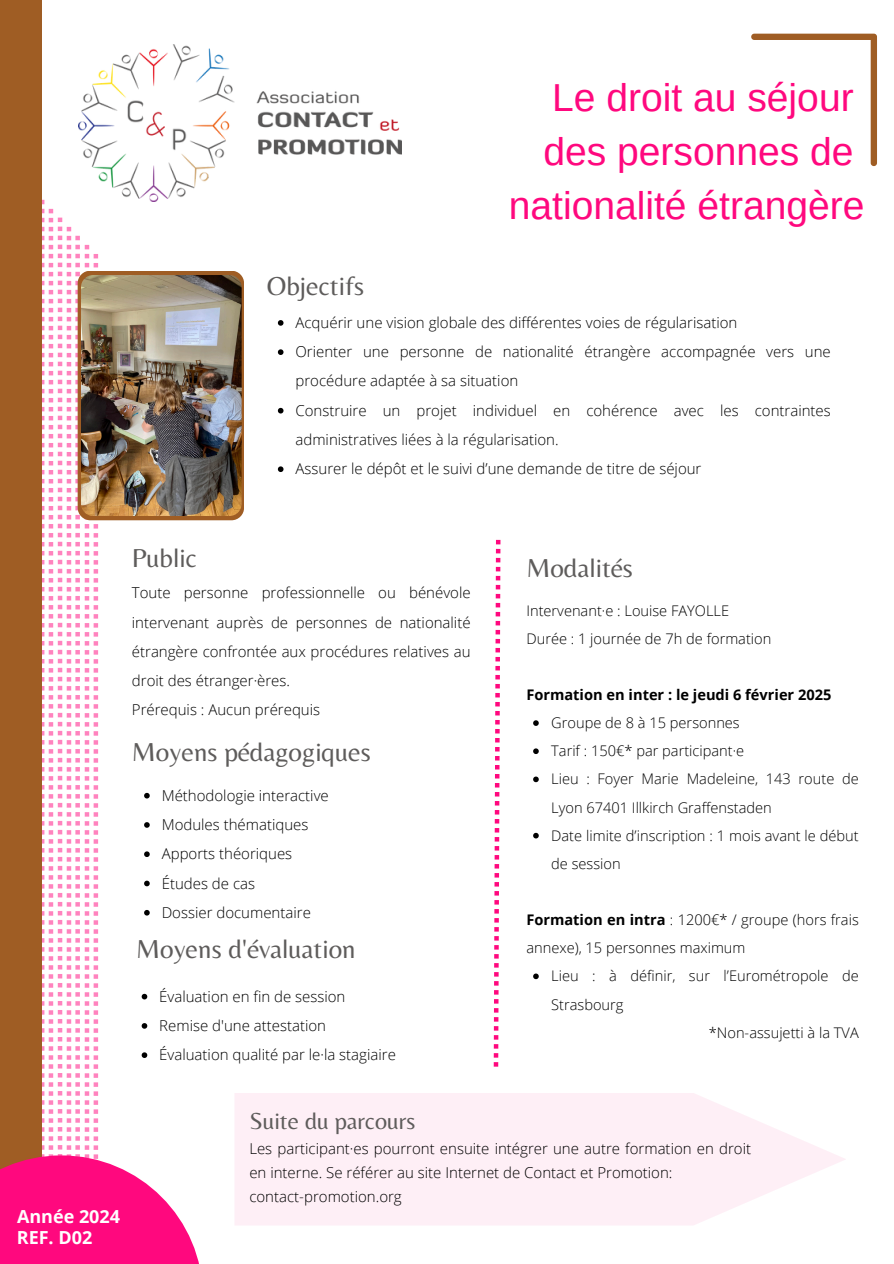
<style>
.page{position:relative;width:894px;height:1264px;background:#fff}
.page>*{position:absolute;margin:0;border:0;box-sizing:border-box;transform-origin:0 0}
.t1{font:39px/54px "Arimo";color:#ff087e;text-align:right}
.t2{font:27px "Belleza";color:#5e5c5b}
.t3{font:24.15px "Belleza";color:#5e5c5b}
.t4{font:700 18px "Open Sans";color:#fff}
.t5{font:300 15px/29.2px "Open Sans";color:#000}
.t6{font:300 14.55px/28.2px "Open Sans";color:#000}
.t7{font:700 14.55px "Open Sans";color:#000}
.s1{font-weight:700}
</style>
<div class="page">
<svg style="left:751px;top:34px;width:125px;height:132px"></svg>
<img style="left:79px;top:45px;width:322px;height:156px">
<svg style="left:235px;top:1093px;width:611px;height:132px;fill:#feeff6"></svg>
<svg style="left:493px;top:540px;width:7px;height:526px"></svg>
<svg style="left:41px;top:200px;width:57px;height:955px"></svg>
<svg style="left:278px;top:320px;width:5px;height:6px"></svg>
<svg style="left:278px;top:349px;width:5px;height:6px"></svg>
<svg style="left:278px;top:408px;width:5px;height:5px"></svg>
<svg style="left:278px;top:466px;width:5px;height:6px"></svg>
<svg style="left:144px;top:792px;width:6px;height:6px"></svg>
<svg style="left:144px;top:822px;width:6px;height:5px"></svg>
<svg style="left:144px;top:851px;width:6px;height:6px"></svg>
<svg style="left:144px;top:880px;width:6px;height:6px"></svg>
<svg style="left:144px;top:910px;width:6px;height:5px"></svg>
<div style="left:0;top:0;width:41px;height:1263px;background:#9f5d24"></div>
<svg style="left:0;top:1155px;width:199px;height:108px;fill:#ff087e"></svg>
<div style="left:78px;top:271px;width:166px;height:249px;background:#9f5d24;border-radius:13px"></div>
<img style="left:81px;top:275px;width:160px;height:241px;border-radius:12px">
<svg style="left:533px;top:720px;width:5px;height:6px"></svg>
<svg style="left:533px;top:748px;width:5px;height:6px"></svg>
<svg style="left:533px;top:776px;width:5px;height:6px"></svg>
<svg style="left:533px;top:832px;width:5px;height:6px"></svg>
<svg style="left:533px;top:973px;width:5px;height:6px"></svg>
<svg style="left:142px;top:993px;width:5px;height:6px"></svg>
<svg style="left:142px;top:1023px;width:5px;height:5px"></svg>
<svg style="left:142px;top:1052px;width:5px;height:5px"></svg>
<h2 class="t2" style="left:267px;top:270px;width:99px">Objectifs</h2>
<p class="t1" style="left:508px;top:71px;width:357px">Le droit au séjour des personnes de nationalité étrangère</p>
<p class="t5" style="left:295px;top:307px;width:443px">Acquérir une vision globale des différentes voies de régularisation</p>
<p class="t5" style="left:295px;top:337px;width:536px">Orienter une personne de nationalité étrangère accompagnée vers une procédure adaptée à sa situation</p>
<p class="t5" style="left:295px;top:395px;width:536px">Construire un projet individuel en cohérence avec les contraintes administratives liées à la régularisation.</p>
<p class="t5" style="left:295px;top:454px;width:407px">Assurer le dépôt et le suivi d’une demande de titre de séjour</p>
<p class="t2" style="left:132px;top:542px;width:66px">Public</p>
<p class="t5" style="left:132px;top:578px;width:340px;text-align:justify">Toute personne professionnelle ou bénévole intervenant auprès de personnes de nationalité étrangère confrontée aux procédures relatives au droit des étranger·ères.</p>
<p class="t5" style="left:132px;top:695px;width:190px">Prérequis : Aucun prérequis</p>
<h6 class="t2" style="left:132px;top:735px;width:240px">Moyens pédagogiques</h6>
<h2 class="t5" style="left:162px;top:780px;width:168px">Méthodologie interactive</h2>
<p class="t5" style="left:162px;top:809px;width:148px">Modules thématiques</p>
<p class="t5" style="left:162px;top:838px;width:132px">Apports théoriques</p>
<p class="t5" style="left:162px;top:868px;width:95px">Études de cas</p>
<p class="t5" style="left:162px;top:897px;width:151px">Dossier documentaire</p>
<h3 class="t2" style="left:136px;top:932px;width:221px">Moyens d'évaluation</h3>
<p class="t5" style="left:159px;top:981px;width:188px">Évaluation en fin de session</p>
<p class="t5" style="left:159px;top:1010px;width:168px">Remise d'une attestation</p>
<h5 class="t5" style="left:159px;top:1039px;width:238px">Évaluation qualité par le·la stagiaire</h5>
<p class="t2" style="left:526px;top:551px;width:108px">Modalités</p>
<p class="t6" style="left:526px;top:596px;width:204px">Intervenant·e : Louise FAYOLLE</p>
<h2 class="t6" style="left:526px;top:624px;width:246px">Durée : 1 journée de 7h de formation</h2>
<p class="t7" style="left:526px;top:684px;width:306px">Formation en inter : le jeudi 6 février 2025</p>
<p class="t6" style="left:551px;top:708px;width:190px">Groupe de 8 à 15 personnes</p>
<p class="t6" style="left:551px;top:736px;width:194px">Tarif : 150€* par participant·e</p>
<p class="t6" style="left:551px;top:764px;width:309px">Lieu : Foyer Marie Madeleine, 143 route de<br>Lyon 67401 Illkirch Graffenstaden</p>
<p class="t6" style="left:551px;top:821px;width:309px">Date limite d’inscription : 1 mois avant le début de session</p>
<h2 class="t6" style="left:526px;top:905px;width:334px"><span class="s1">Formation en intra</span> : 1200€* / groupe (hors frais annexe), 15 personnes maximum</h2>
<p class="t6" style="left:551px;top:961px;width:309px">Lieu : à définir, sur l’Eurométropole de<br>Strasbourg</p>
<p class="t6" style="left:708px;top:1017px;width:151px">*Non-assujetti à la TVA</p>
<p class="t4" style="left:17px;top:1203px;width:104px">Année 2024</p>
<p class="t4" style="left:17px;top:1224px;width:77px">REF. D02</p>
<h1 class="t3" style="left:249px;top:1106px;width:167px">Suite du parcours</h1>
<p class="t5" style="left:249px;top:1136px;width:503px;line-height:23.7px">Les participant·es pourront ensuite intégrer une autre formation en droit en interne. Se référer au site Internet de Contact et Promotion:</p>
<h2 class="t5" style="left:249px;top:1181px;width:154px">contact-promotion.org</h2>
</div>
